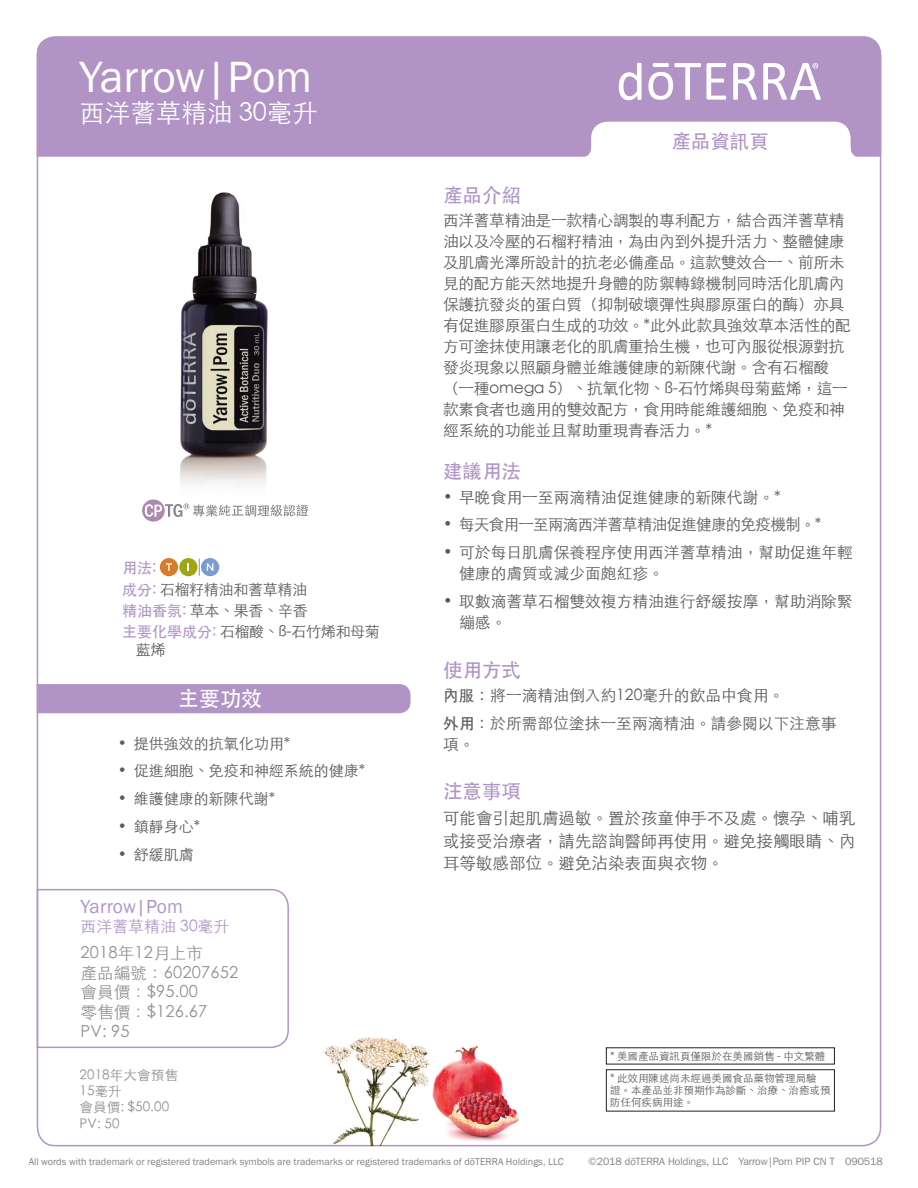
<style>
.page{position:relative;width:918px;height:1188px;background:#fff}
.page>*{position:absolute;margin:0;border:0;box-sizing:border-box;transform-origin:0 0}
.t1{font:45px "Franklin Gothic";letter-spacing:-.015em;color:#fff}
.t2{font:300 25.5px "ST Heiti TC";color:#fff}
.t3{font:500 21px "ST Heiti TC";color:#fff}
.t4{font:500 19.5px "ST Heiti TC";color:#b194c5}
.t5{font:19.5px "Franklin Gothic";letter-spacing:-.005em;color:#b194c5}
.t6{font:300 16.5px/22.5px "ST Heiti TC";color:#5a5a5d;text-align:justify}
.t7{font:300 16.5px/19.8px "ST Heiti TC";letter-spacing:.01em;color:#919295}
.t8{font:300 15.75px/21px "ST Heiti TC";letter-spacing:-.02em;color:#5a5a5d}
.t9{font:300 15.75px/21px "ST Heiti TC";color:#5a5a5d}
.t10{font:300 15.75px "ST Heiti TC";letter-spacing:-.04em;color:#5a5a5d}
.t11{font:300 15.75px "ST Heiti TC";letter-spacing:.01em;color:#b194c5}
.t12{font:300 15px "ST Heiti TC";color:#5a5a5d}
.t13{font:300 15px/21.5px "ST Heiti TC";letter-spacing:-.02em;color:#5a5a5d}
.t14{font:300 13.5px/16.2px "ST Heiti TC";letter-spacing:.01em;color:#919295}
.t15{font:300 10.5px/12px "ST Heiti TC";color:#5a5a5d}
.t16{font:10.5px "Franklin Gothic IT Cby BT";color:#808285}
.t17{font:10.2px "Franklin Gothic";color:#808285}
.s1{font-weight:500;color:#b194c5}
.s2{font-weight:500}
.s3{font-family:"Franklin Gothic"}
</style>
<div class="page">
<div style="left:37px;top:36px;width:844px;height:121px;background:#b194c5"></div>
<svg style="left:733px;top:63px;width:24px;height:37px"></svg>
<svg style="left:648px;top:63px;width:78px;height:37px"></svg>
<svg style="left:619px;top:63px;width:22px;height:37px"></svg>
<svg style="left:763px;top:63px;width:58px;height:37px"></svg>
<svg style="left:581px;top:122px;width:280px;height:35px"></svg>
<img style="left:447px;top:1046px;width:72px;height:95px">
<svg style="left:36px;top:683px;width:375px;height:31px;background:#b69ac8"></svg>
<svg style="left:199px;top:559px;width:1px;height:17px"></svg>
<div style="left:160px;top:558px;width:18px;height:18px;background:#d77c29;border-radius:50%"></div>
<svg style="left:166px;top:563px;width:6px;height:8px"></svg>
<div style="left:179px;top:558px;width:19px;height:18px;background:#9ea615;border-radius:50%"></div>
<div style="left:201px;top:558px;width:18px;height:18px;background:#799cd1;border-radius:50%"></div>
<svg style="left:207px;top:563px;width:6px;height:8px"></svg>
<svg style="left:36px;top:888px;width:253px;height:161px"></svg>
<img style="left:180px;top:192px;width:88px;height:293px">
<img style="left:305px;top:1037px;width:142px;height:109px">
<svg style="left:142px;top:499px;width:166px;height:23px"></svg>
<h1 class="t1" style="left:79px;top:49px;width:234px">Yarrow|Pom</h1>
<h2 class="t2" style="left:79px;top:91px;width:240px">西洋蓍草精油 30毫升</h2>
<p class="t13" style="left:122px;top:555px;width:259px"><span class="s1">用法:<br>成分:</span> 石榴籽精油和蓍草精油<br><span class="s1">精油香氛:</span> 草本、果香、辛香<br><span class="s1">主要化學成分:</span> 石榴酸、β-石竹烯和母菊</p>
<p class="t12" style="left:136px;top:637px;width:31px">藍烯</p>
<h3 class="t3" style="left:178px;top:687px;width:85px">主要功效</h3>
<p class="t12" style="left:118px;top:730px;width:174px">• 提供強效的抗氧化功用*</p>
<p class="t12" style="left:118px;top:758px;width:249px">• 促進細胞、免疫和神經系統的健康*</p>
<p class="t12" style="left:118px;top:786px;width:159px">• 維護健康的新陳代謝*</p>
<p class="t12" style="left:118px;top:814px;width:84px">• 鎮靜身心*</p>
<p class="t12" style="left:118px;top:841px;width:78px">• 舒緩肌膚</p>
<p class="t5" style="left:81px;top:894px;width:104px">Yarrow|Pom</p>
<p class="t11" style="left:81px;top:913px;width:150px">西洋蓍草精油 30毫升</p>
<p class="t7" style="left:81px;top:941px;width:159px">2018年12月上市<br>產品編號：60207652會員價：$95.00<br>零售價：$126.67<br>PV: 95</p>
<p class="t4" style="left:671px;top:131px;width:99px">產品資訊頁</p>
<p class="t4" style="left:443px;top:184px;width:79px">產品介紹</p>
<p class="t8" style="left:443px;top:208px;width:410px">西洋蓍草精油是一款精心調製的專利配方，結合西洋蓍草精油以及冷壓的石榴籽精油，為由內到外提升活力、整體健康及肌膚光澤所設計的抗老必備產品。這款雙效合一、前所未見的配方能天然地提升身體的防禦轉錄機制同時活化肌膚內保護抗發炎的蛋白質（抑制破壞彈性與膠原蛋白的酶）亦具有促進膠原蛋白生成的功效。*此外此款具強效草本活性的配方可塗抹使用讓老化的肌膚重拾生機，也可內服從根源對抗發炎現象以照顧身體並維護健康的新陳代謝。含有石榴酸<br>（一種omega 5）、抗氧化物、β-石竹烯與母菊藍烯，這一款素食者也適用的雙效配方，食用時能維護細胞、免疫和神經系統的功能並且幫助重現青春活力。*</p>
<p class="t4" style="left:443px;top:460px;width:79px">建議用法</p>
<p class="t9" style="left:443px;top:485px;width:339px">• 早晚食用一至兩滴精油促進健康的新陳代謝。*</p>
<p class="t10" style="left:443px;top:511px;width:380px">• 每天食用一至兩滴西洋蓍草精油促進健康的免疫機制。*</p>
<p class="t9" style="left:459px;top:540px;width:395px;text-indent:-16px">• 可於每日肌膚保養程序使用西洋蓍草精油，幫助促進年輕健康的膚質或減少面皰紅疹。</p>
<p class="t9" style="left:459px;top:589px;width:395px;text-indent:-16px">• 取數滴蓍草石榴雙效複方精油進行舒緩按摩，幫助消除緊繃感。</p>
<p class="t4" style="left:443px;top:659px;width:79px">使用方式</p>
<p class="t9" style="left:443px;top:680px;width:395px;line-height:27.8px"><span class="s2">內服：</span>將一滴精油倒入約120毫升的飲品中食用。<br><span class="s2">外用：</span>於所需部位塗抹一至兩滴精油。請參閱以下注意事</p>
<p class="t8" style="left:443px;top:732px;width:33px">項。</p>
<p class="t4" style="left:443px;top:781px;width:79px">注意事項</p>
<p class="t6" style="left:443px;top:805px;width:414px">可能會引起肌膚過敏。置於孩童伸手不及處。懷孕、哺乳或接受治療者，請先諮詢醫師再使用。避免接觸眼睛、內耳等敏感部位。避免沾染表面與衣物。</p>
<p class="t15" style="left:610px;top:1049px;width:217px">* 美國產品資訊頁僅限於在美國銷售 - 中文繁體</p>
<p class="t14" style="left:79px;top:1066px;width:100px">2018年大會預售<br>15毫升<br>會員價: $50.00<br>PV: 50</p>
<p class="t15" style="left:610px;top:1071px;width:222px">* 此效用陳述尚未經過美國食品藥物管理局驗<br>證。本產品並非預期作為診斷、治療、治癒或預防任何疾病用途。</p>
<p class="t17" style="left:29px;top:1155px;width:536px">All words with trademark or registered trademark symbols are trademarks or registered trademarks of dōTERRA Holdings, LLC</p>
<p class="t16" style="left:588px;top:1155px;width:296px">©2018 d<span class="s3">ō</span>TERRA Holdings, LLC Yarrow|Pom PIP CN T 090518</p>
</div>
